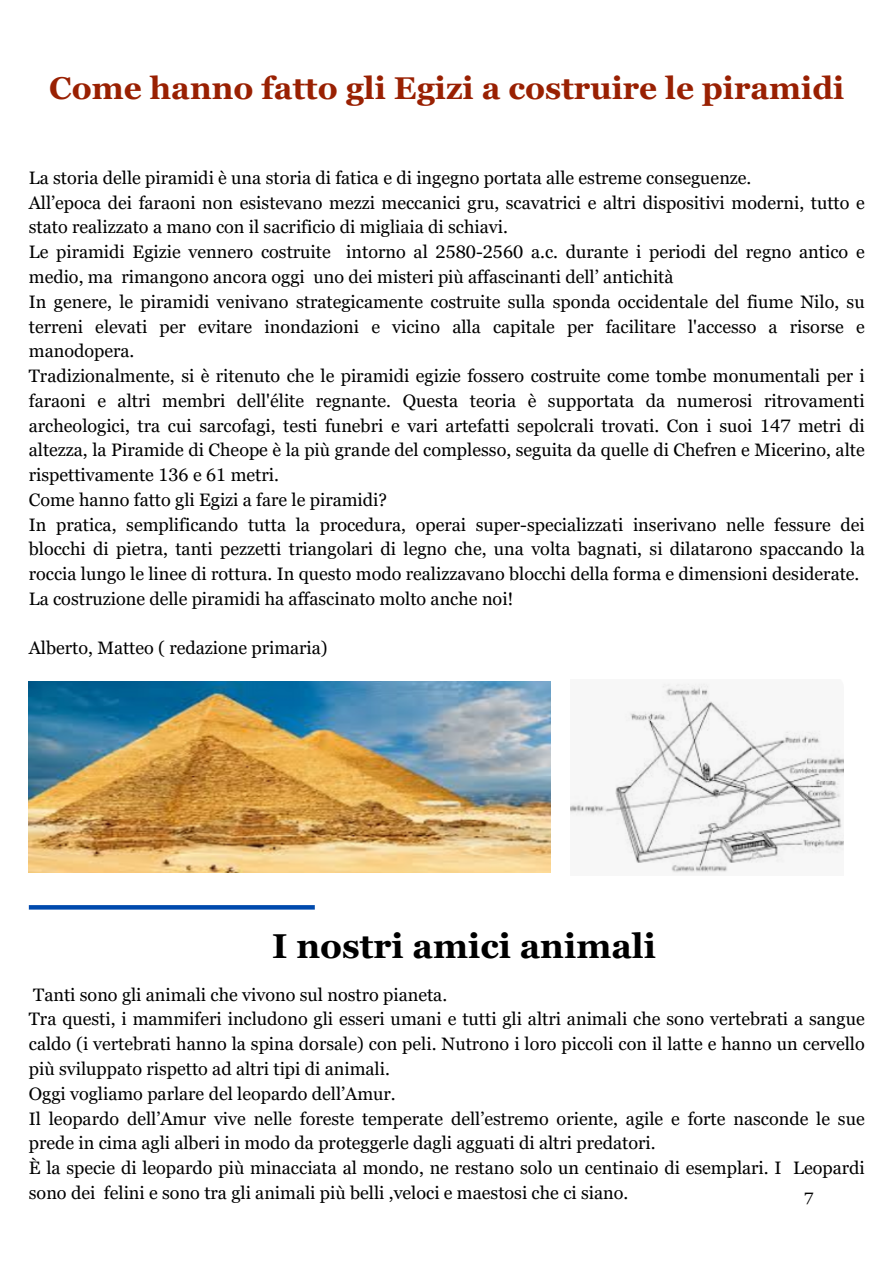
<style>
.page{position:relative;width:894px;height:1264px;background:#fff}
.page>*{position:absolute;margin:0;border:0;box-sizing:border-box;transform-origin:0 0}
.t1{font:700 34.5px "Georgia Pro";color:#000}
.t2{font:700 31.5px "Georgia Pro";color:#992002}
.t3{font:18px/24.8px "Georgia Pro";color:#000}
.t4{font:16.5px "Georgia Pro";color:#000}
</style>
<div class="page">
<img style="left:29px;top:682px;width:521px;height:190px">
<img style="left:570px;top:683px;width:273px;height:190px">
<svg style="left:29px;top:905px;width:286px;height:4px"></svg>
<p class="t2" style="left:49px;top:70px;width:796px">Come hanno fatto gli Egizi a costruire le piramidi</p>
<h1 class="t3" style="left:29px;top:165px;width:724px">La storia delle piramidi è una storia di fatica e di ingegno portata alle estreme conseguenze.</h1>
<p class="t3" style="left:29px;top:190px;width:837px">All’epoca dei faraoni non esistevano mezzi meccanici gru, scavatrici e altri dispositivi moderni, tutto e stato realizzato a mano con il sacrificio di migliaia di schiavi.</p>
<p class="t3" style="left:29px;top:239px;width:837px">Le piramidi Egizie vennero costruite intorno al 2580-2560 a.c. durante i periodi del regno antico e medio, ma rimangono ancora oggi uno dei misteri più affascinanti dell’ antichità</p>
<p class="t3" style="left:29px;top:289px;width:837px;text-align:justify">In genere, le piramidi venivano strategicamente costruite sulla sponda occidentale del fiume Nilo, su terreni elevati per evitare inondazioni e vicino alla capitale per facilitare l'accesso a risorse e manodopera.</p>
<p class="t3" style="left:29px;top:363px;width:837px;text-align:justify">Tradizionalmente, si è ritenuto che le piramidi egizie fossero costruite come tombe monumentali per i faraoni e altri membri dell'élite regnante. Questa teoria è supportata da numerosi ritrovamenti archeologici, tra cui sarcofagi, testi funebri e vari artefatti sepolcrali trovati. Con i suoi 147 metri di altezza, la Piramide di Cheope è la più grande del complesso, seguita da quelle di Chefren e Micerino, alte rispettivamente 136 e 61 metri.</p>
<p class="t3" style="left:29px;top:487px;width:359px">Come hanno fatto gli Egizi a fare le piramidi?</p>
<p class="t3" style="left:29px;top:512px;width:837px;text-align:justify">In pratica, semplificando tutta la procedura, operai super-specializzati inserivano nelle fessure dei blocchi di pietra, tanti pezzetti triangolari di legno che, una volta bagnati, si dilatarono spaccando la roccia lungo le linee di rottura. In questo modo realizzavano blocchi della forma e dimensioni desiderate.</p>
<p class="t3" style="left:29px;top:586px;width:486px">La costruzione delle piramidi ha affascinato molto anche noi!</p>
<p class="t3" style="left:29px;top:635px;width:300px">Alberto, Matteo ( redazione primaria)</p>
<p class="t1" style="left:272px;top:926px;width:385px">I nostri amici animali</p>
<p class="t3" style="left:33px;top:982px;width:415px">Tanti sono gli animali che vivono sul nostro pianeta.</p>
<p class="t3" style="left:29px;top:1006px;width:837px;text-align:justify">Tra questi, i mammiferi includono gli esseri umani e tutti gli altri animali che sono vertebrati a sangue caldo (i vertebrati hanno la spina dorsale) con peli. Nutrono i loro piccoli con il latte e hanno un cervello più sviluppato rispetto ad altri tipi di animali.</p>
<p class="t3" style="left:29px;top:1081px;width:368px">Oggi vogliamo parlare del leopardo dell’Amur.</p>
<h1 class="t3" style="left:29px;top:1105px;width:837px">Il leopardo dell’Amur vive nelle foreste temperate dell’estremo oriente, agile e forte nasconde le sue prede in cima agli alberi in modo da proteggerle dagli agguati di altri predatori.</h1>
<p class="t3" style="left:29px;top:1155px;width:837px">È la specie di leopardo più minacciata al mondo, ne restano solo un centinaio di esemplari. I Leopardi sono dei felini e sono tra gli animali più belli ,veloci e maestosi che ci siano.</p>
<p class="t4" style="left:804px;top:1189px;width:11px">7</p>
</div>
